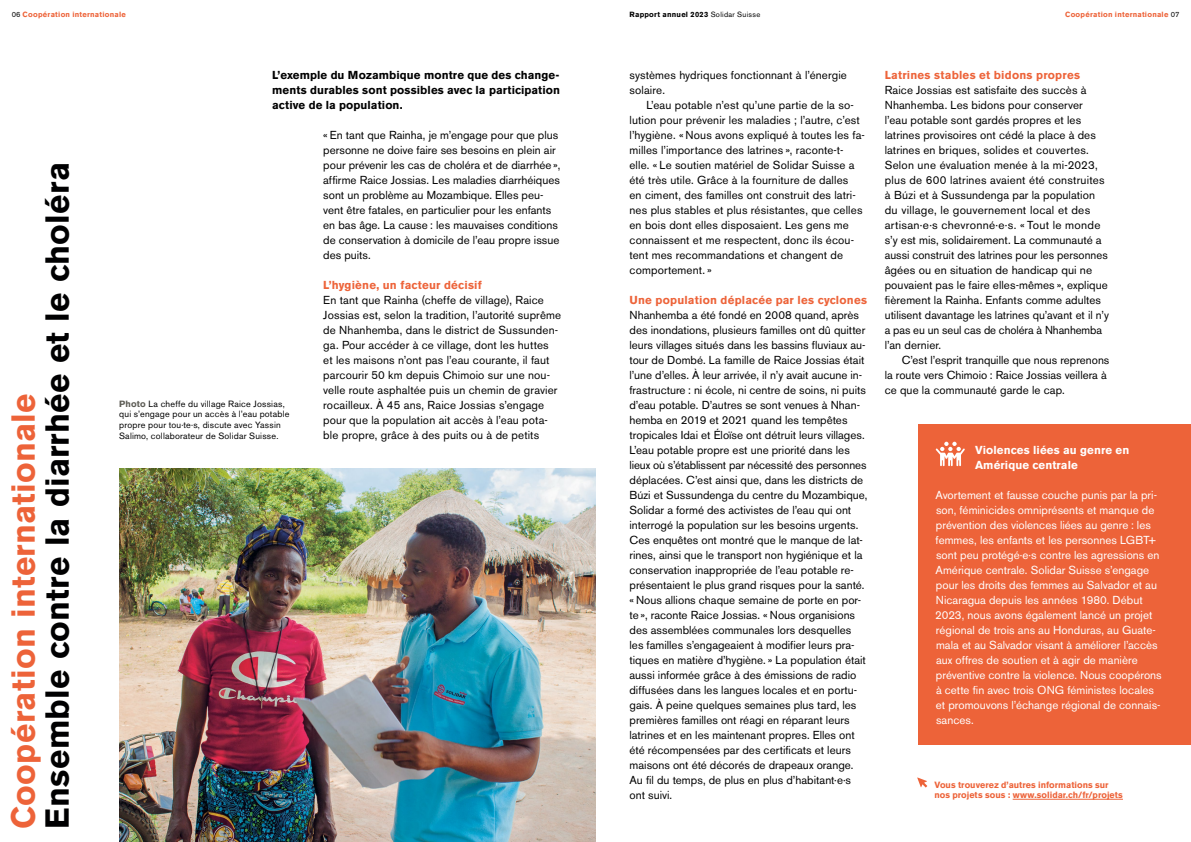
<style>
.page{position:relative;width:1191px;height:842px;background:#fff}
.page>*{position:absolute;margin:0;border:0;box-sizing:border-box;transform-origin:0 0}
.t1{font:700 33px "Akzidenz Grotesk BE";letter-spacing:.01em;color:#000001}
.t2{font:700 33px "Akzidenz Grotesk BE";letter-spacing:.01em;color:#ed6339}
.t3{font:11.5px/15px "Akzidenz Grotesk BE";letter-spacing:.005em;color:#000001}
.t4{font:11.5px/15px "Akzidenz Grotesk BE";color:#fff}
.t5{font:700 11.5px/15px "Akzidenz Grotesk BE";letter-spacing:.005em;color:#000001;text-align:justify}
.t6{font:700 11.5px "Akzidenz Grotesk BE";letter-spacing:.02em;color:#ed6339}
.t7{font:700 11.5px/15px "Akzidenz Grotesk BE";letter-spacing:.01em;color:#fff}
.t8{font:9px/10.8px "Akzidenz Grotesk BE";letter-spacing:.02em;color:#000001}
.t9{font:700 9px/10.8px "Akzidenz Grotesk BE";letter-spacing:.005em;color:#ed6339}
.t10{font:700 7.5px "Akzidenz Grotesk BE";letter-spacing:.035em;color:#ed6339}
.t11{font:700 7.5px "Akzidenz Grotesk BE";letter-spacing:.035em;color:#000001}
.s1{font-weight:400;color:#000001}
.s2{font-weight:700;color:#5d5c55}
.s3{font-weight:400}
</style>
<div class="page">
<img style="left:119px;top:468px;width:476px;height:374px">
<div style="left:918px;top:424px;width:273px;height:320px;background:#ed6339"></div>
<hr style="left:1012px;top:799px;width:111px;height:1px;background:#ed6339">
<svg style="left:935px;top:442px;width:30px;height:24px"></svg>
<svg style="left:917px;top:777px;width:10px;height:10px"></svg>
<p class="t10" style="left:12px;top:10px;width:116px"><span class="s1">06</span> Coopération internationale</p>
<p class="t5" style="left:272px;top:68px;width:289px">L’exemple du Mozambique montre que des change&shy;ments durables sont possibles avec la participation active de la population.</p>
<h1 class="t1" style="left:38px;top:829px;width:668px;rotate:-90deg">Ensemble contre la diarrhée et le choléra</h1>
<h1 class="t2" style="left:4px;top:829px;width:437px;rotate:-90deg">Coopération internationale</h1>
<p class="t8" style="left:119px;top:398px;width:172px"><span class="s2">Photo</span> La cheffe du village Raice Jossias, qui s’engage pour un accès à l’eau potable propre pour tou·te·s, discute avec Yassin Salimo, collaborateur de Solidar Suisse.</p>
<p class="t3" style="left:323px;top:128px;width:238px">« En tant que Rainha, je m’engage pour que plus personne ne doive faire ses besoins en plein air pour prévenir les cas de choléra et de diarrhée », affirme Raice Jossias. Les maladies diarrhéiques sont un problème au Mozambique. Elles peu&shy;vent être fatales, en particulier pour les enfants en bas âge. La cause : les mauvaises conditions de conservation à domicile de l’eau propre issue des puits.</p>
<p class="t6" style="left:323px;top:278px;width:160px">L’hygiène, un facteur décisif</p>
<p class="t3" style="left:323px;top:292px;width:239px">En tant que Rainha (cheffe de village), Raice Jossias est, selon la tradition, l’autorité suprême de Nhanhemba, dans le district de Sussunden&shy;ga. Pour accéder à ce village, dont les huttes<br>et les maisons n’ont pas l’eau courante, il faut parcourir 50 km depuis Chimoio sur une nou&shy;velle route asphaltée puis un chemin de gravier rocailleux. À 45 ans, Raice Jossias s’engage pour que la population ait accès à l’eau pota&shy;ble propre, grâce à des puits ou à de petits</p>
<p class="t11" style="left:629px;top:10px;width:132px">Rapport annuel 2023 <span class="s3">Solidar Suisse</span></p>
<p class="t10" style="left:1065px;top:10px;width:116px">Coopération internationale <span class="s1">07</span></p>
<p class="t3" style="left:629px;top:68px;width:219px">systèmes hydriques fonctionnant à l’énergie solaire.</p>
<p class="t3" style="left:629px;top:98px;width:237px;text-indent:17px">L’eau potable n’est qu’une partie de la so&shy;lution pour prévenir les maladies ; l’autre, c’est l’hygiène. « Nous avons expliqué à toutes les fa&shy;milles l’importance des latrines », raconte-t&shy;elle. « Le soutien matériel de Solidar Suisse a été très utile. Grâce à la fourniture de dalles<br>en ciment, des familles ont construit des latri&shy;nes plus stables et plus résistantes, que celles en bois dont elles disposaient. Les gens me connaissent et me respectent, donc ils écou&shy;tent mes recommandations et changent de comportement. »</p>
<p class="t6" style="left:629px;top:293px;width:239px">Une population déplacée par les cyclones</p>
<p class="t3" style="left:629px;top:307px;width:239px">Nhanhemba a été fondé en 2008 quand, après des inondations, plusieurs familles ont dû quitter leurs villages situés dans les bassins fluviaux au&shy;tour de Dombé. La famille de Raice Jossias était l’une d’elles. À leur arrivée, il n’y avait aucune in&shy;frastructure : ni école, ni centre de soins, ni puits d’eau potable. D’autres se sont venues à Nhan&shy;hemba en 2019 et 2021 quand les tempêtes tropicales Idai et Éloïse ont détruit leurs villages.<br>L’eau potable propre est une priorité dans les lieux où s’établissent par nécessité des personnes déplacées. C’est ainsi que, dans les districts de Búzi et Sussundenga du centre du Mozambique, Solidar a formé des activistes de l’eau qui ont interrogé la population sur les besoins urgents.<br>Ces enquêtes ont montré que le manque de lat&shy;rines, ainsi que le transport non hygiénique et la conservation inappropriée de l’eau potable re&shy;présentaient le plus grand risques pour la santé. « Nous allions chaque semaine de porte en por&shy;te », raconte Raice Jossias. « Nous organisions des assemblées communales lors desquelles les familles s’engageaient à modifier leurs pra&shy;tiques en matière d’hygiène. » La population était aussi informée grâce à des émissions de radio diffusées dans les langues locales et en portu&shy;gais. À peine quelques semaines plus tard, les premières familles ont réagi en réparant leurs latrines et en les maintenant propres. Elles ont été récompensées par des certificats et leurs maisons ont été décorés de drapeaux orange.<br>Au fil du temps, de plus en plus d’habitant·e·s ont suivi.</p>
<p class="t6" style="left:884px;top:68px;width:197px">Latrines stables et bidons propres</p>
<p class="t3" style="left:884px;top:82px;width:226px">Raice Jossias est satisfaite des succès à Nhanhemba. Les bidons pour conserver<br>l’eau potable sont gardés propres et les latrines provisoires ont cédé la place à des latrines en briques, solides et couvertes.<br>Selon une évaluation menée à la mi-2023, plus de 600 latrines avaient été construites à Búzi et à Sussundenga par la population du village, le gouvernement local et des artisan·e·s chevronné·e·s. « Tout le monde s’y est mis, solidairement. La communauté a aussi construit des latrines pour les personnes âgées ou en situation de handicap qui ne pouvaient pas le faire elles-mêmes », explique fièrement la Rainha. Enfants comme adultes utilisent davantage les latrines qu’avant et il n’y a pas eu un seul cas de choléra à Nhanhemba l’an dernier.</p>
<p class="t3" style="left:884px;top:353px;width:226px;text-indent:17px">C’est l’esprit tranquille que nous reprenons la route vers Chimoio : Raice Jossias veillera à ce que la communauté garde le cap.</p>
<p class="t7" style="left:975px;top:443px;width:156px">Violences liées au genre en<br>Amérique centrale</p>
<p class="t4" style="left:935px;top:488px;width:228px">Avortement et fausse couche punis par la pri&shy;son, féminicides omniprésents et manque de prévention des violences liées au genre : les femmes, les enfants et les personnes LGBT+ sont peu protégé·e·s contre les agressions en Amérique centrale. Solidar Suisse s’engage pour les droits des femmes au Salvador et au Nicaragua depuis les années 1980. Début 2023, nous avons également lancé un projet régional de trois ans au Honduras, au Guate&shy;mala et au Salvador visant à améliorer l’accès aux offres de soutien et à agir de manière préventive contre la violence. Nous coopérons à cette fin avec trois ONG féministes locales et promouvons l’échange régional de connais&shy;sances.</p>
<p class="t9" style="left:934px;top:779px;width:190px">Vous trouverez d’autres informations sur nos projets sous : www.solidar.ch/fr/projets</p>
</div>
